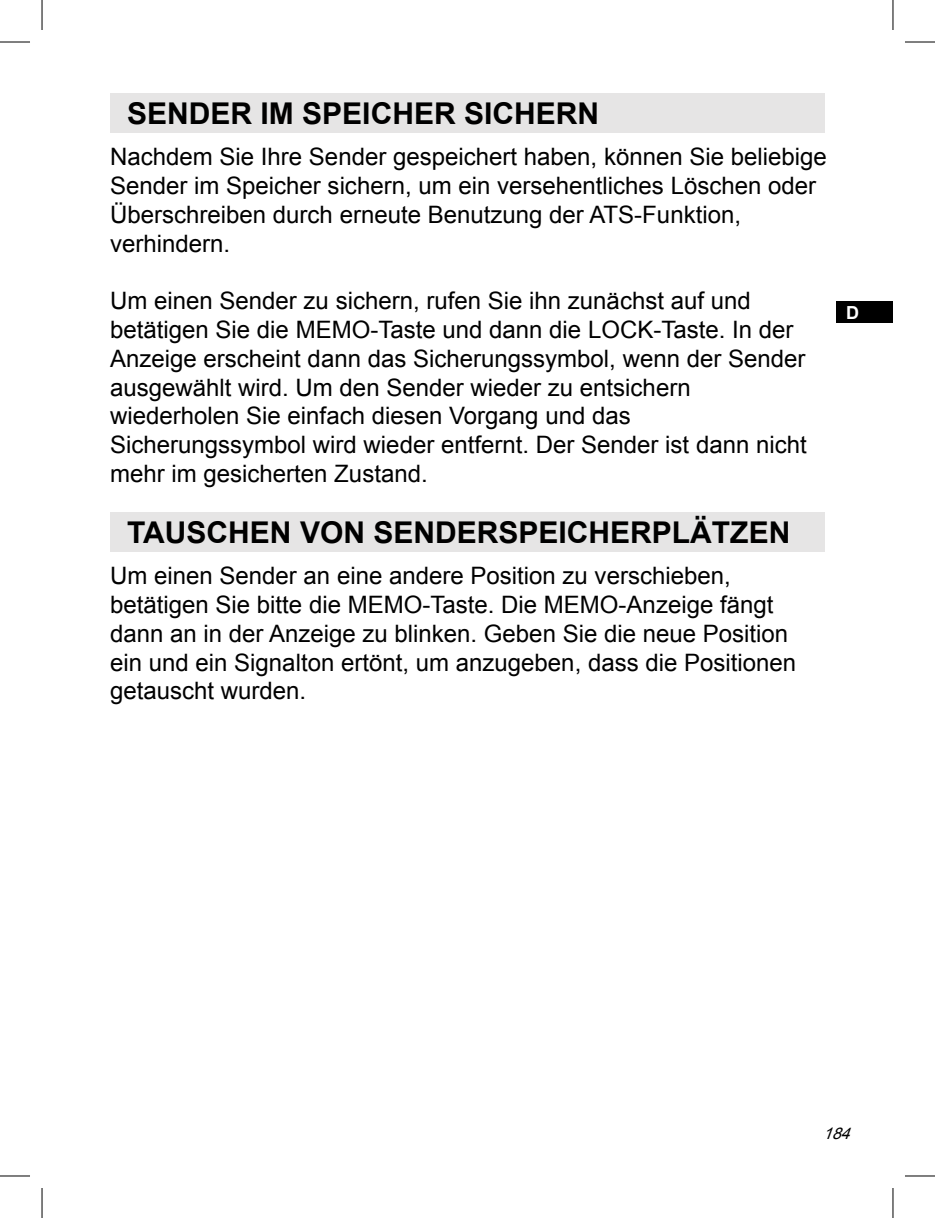
<style>
.page{position:relative;width:935px;height:1218px;background:#fff}
.page>*{position:absolute;margin:0;border:0;box-sizing:border-box;transform-origin:0 0}
.t1{font:700 30px "Arial";color:#000}
.t2{font:24px/28.8px "Arial";color:#000}
.t3{font:700 18px "Arial";color:#fff}
.t4{font:italic 16px "Arial";color:#000}
</style>
<div class="page">
<div style="left:110px;top:93px;width:714px;height:40px;background:#e6e5e5"></div>
<div style="left:110px;top:513px;width:714px;height:39px;background:#e6e5e5"></div>
<div style="left:836px;top:301px;width:56px;height:22px;background:#000"></div>
<hr style="left:0;top:42px;width:30px;height:1px;background:#000">
<hr style="left:904px;top:42px;width:30px;height:1px;background:#000">
<hr style="left:0;top:1176px;width:30px;height:1px;background:#000">
<hr style="left:904px;top:1176px;width:30px;height:1px;background:#000">
<hr style="left:42px;top:0;width:1px;height:30px;background:#000">
<hr style="left:42px;top:1188px;width:1px;height:30px;background:#000">
<hr style="left:892px;top:0;width:1px;height:30px;background:#000">
<hr style="left:892px;top:1188px;width:1px;height:30px;background:#000">
<p class="t1" style="left:127px;top:93px;width:473px">SENDER IM SPEICHER SICHERN</p>
<p class="t2" style="left:110px;top:143px;width:718px">Nachdem Sie Ihre Sender gespeichert haben, können Sie beliebige Sender im Speicher sichern, um ein versehentliches Löschen oder Überschreiben durch erneute Benutzung der ATS-Funktion, verhindern.</p>
<p class="t2" style="left:110px;top:287px;width:698px">Um einen Sender zu sichern, rufen Sie ihn zunächst auf und betätigen Sie die MEMO-Taste und dann die LOCK-Taste. In der Anzeige erscheint dann das Sicherungssymbol, wenn der Sender ausgewählt wird. Um den Sender wieder zu entsichern wiederholen Sie einfach diesen Vorgang und das Sicherungssymbol wird wieder entfernt. Der Sender ist dann nicht mehr im gesicherten Zustand.</p>
<p class="t1" style="left:127px;top:513px;width:664px">TAUSCHEN VON SENDERSPEICHERPLÄTZEN</p>
<p class="t2" style="left:110px;top:562px;width:687px">Um einen Sender an eine andere Position zu verschieben, betätigen Sie bitte die MEMO-Taste. Die MEMO-Anzeige fängt dann an in der Anzeige zu blinken. Geben Sie die neue Position ein und ein Signalton ertönt, um anzugeben, dass die Positionen getauscht wurden.</p>
<p class="t3" style="left:846px;top:300px;width:14px">D</p>
<p class="t4" style="left:822px;top:1122px;width:36px">184</p>
</div>
